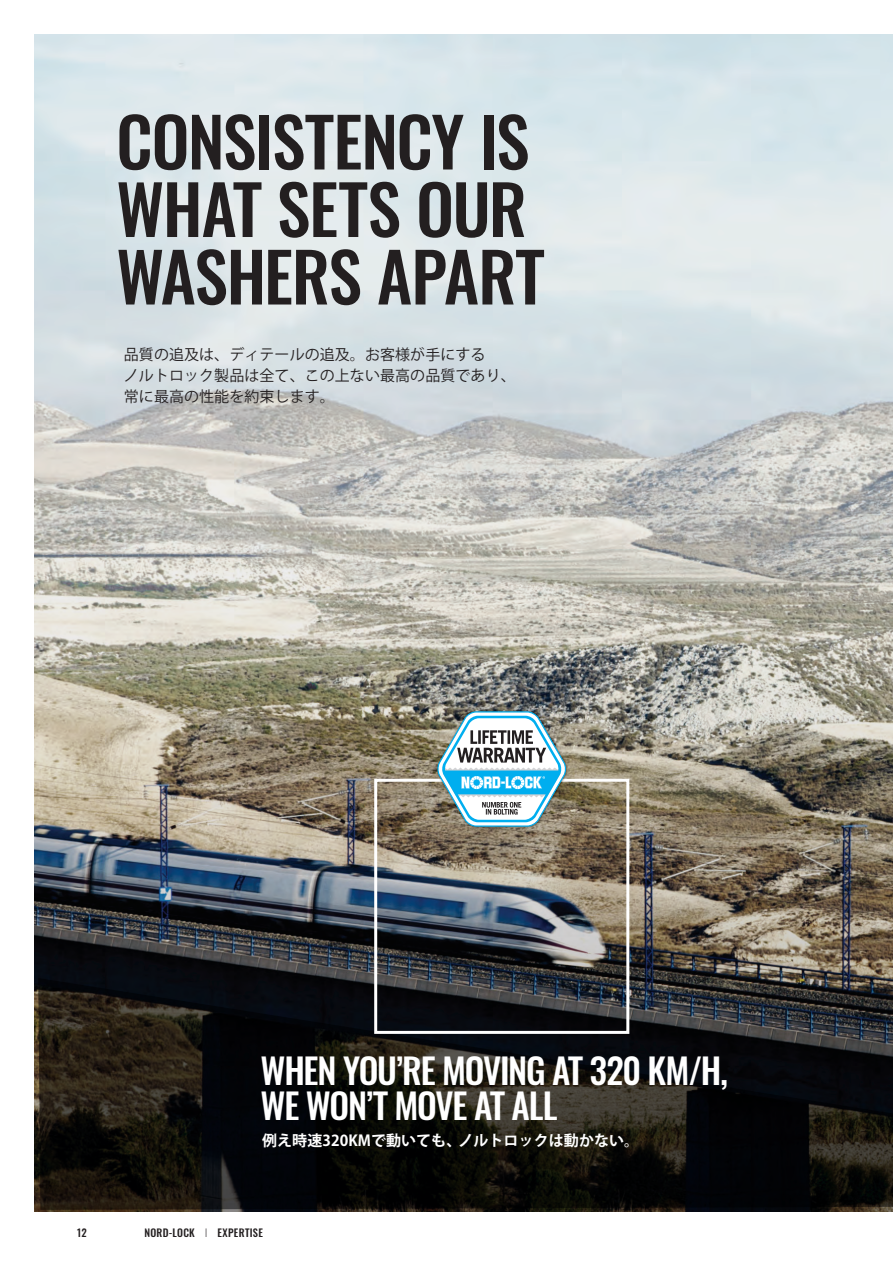
<style>
.page{position:relative;width:893px;height:1263px;background:#fff}
.page>*{position:absolute;margin:0;border:0;box-sizing:border-box;transform-origin:0 0}
.t1{font:500 67.5px/67.5px "Oswald";letter-spacing:-.02em;color:#231f20}
.t2{font:500 35.1px/35.1px "Oswald";letter-spacing:-.035em;color:#fff}
.t3{font:15px/21px "Koz Go Pr 6 N";letter-spacing:.005em;color:#231f20}
.t4{font:700 15px "Koz Go Pro";letter-spacing:.005em;color:#fff}
.t5{font:500 10.5px "Oswald";letter-spacing:.025em;color:#231f20}
.s1{font-weight:200}
</style>
<div class="page">
<img style="left:34px;top:34px;width:859px;height:1178px">
<svg style="left:38px;top:978px;width:855px;height:232px;background:#161513"></svg>
<div style="left:374px;top:779px;width:255px;height:255px;border:3px solid #fff"></div>
<img style="left:434px;top:708px;width:135px;height:122px">
<svg style="left:436px;top:711px;width:132px;height:116px"></svg>
<h1 class="t1" style="left:116px;top:112px;width:430px">CONSISTENCY IS<br>WHAT SETS OUR<br>WASHERS APART</h1>
<p class="t3" style="left:124px;top:345px;width:393px">品質の追及は、ディテールの追及。お客様が手にする<br>ノルトロック製品は全て、この上ない最高の品質であり、常に最高の性能を約束します。</p>
<h2 class="t2" style="left:261px;top:1055px;width:469px">WHEN YOU’RE MOVING AT 320 KM/H,<br>WE WON’T MOVE AT ALL</h2>
<p class="t4" style="left:262px;top:1131px;width:379px">例え時速320KMで動いても、ノルトロックは動かない。</p>
<p class="t5" style="left:77px;top:1228px;width:12px">12</p>
<p class="t5" style="left:145px;top:1228px;width:120px">NORD-LOCK <span class="s1">I</span> EXPERTISE</p>
</div>
